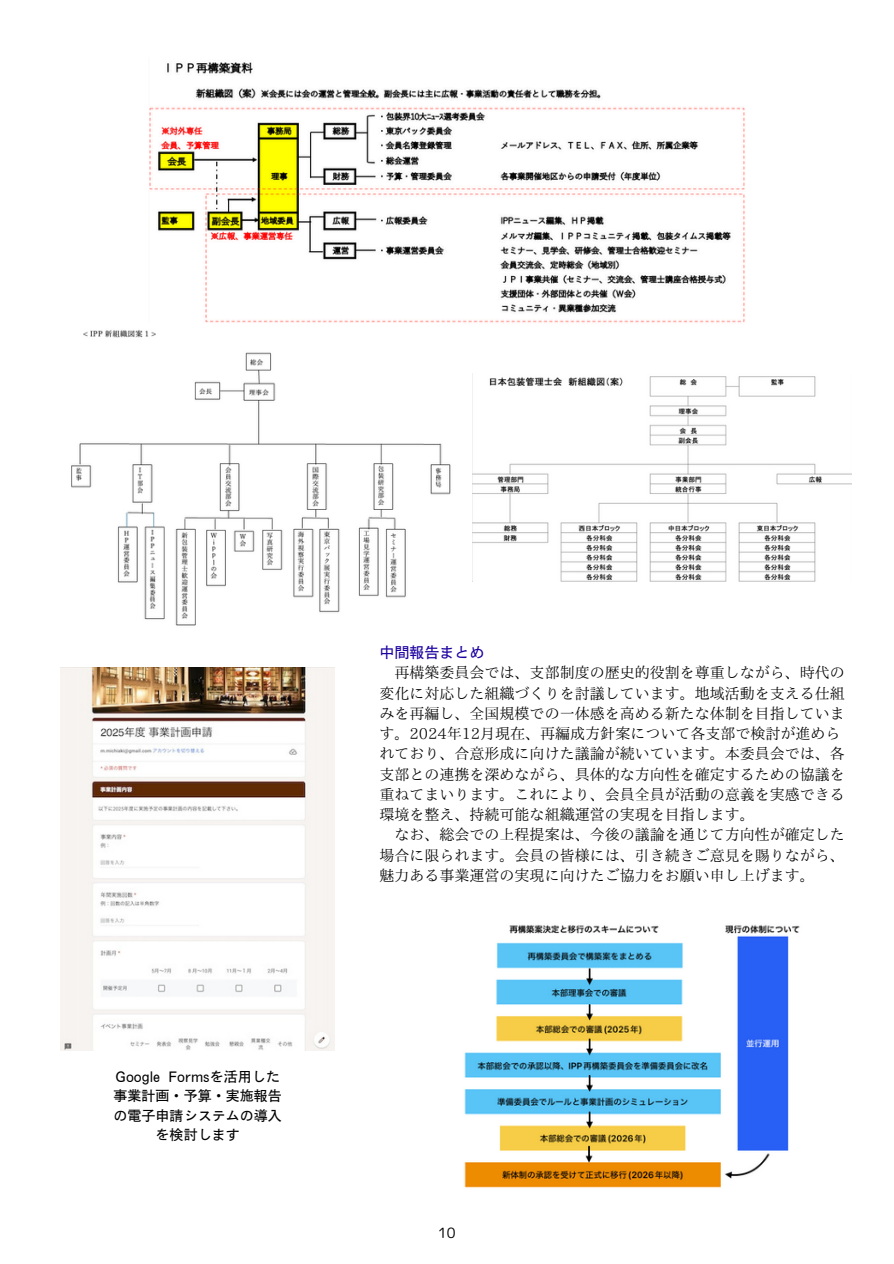
<style>
.page{position:relative;width:894px;height:1264px;background:#fff}
.page>*{position:absolute;margin:0;border:0;box-sizing:border-box;transform-origin:0 0}
.t1{font:15px "IP Aex Mincho";color:#000}
.t2{font:15px "Motoya Gothic Std W3";color:#1c009f}
.t3{font:14.1px "rounded mplus 1 p regular";color:#000}
.t4{font:13.95px/19.2px "Motoya Gothic Std W3";color:#000;text-align:center}
</style>
<div class="page">
<img style="left:60px;top:667px;width:275px;height:383px">
<img style="left:473px;top:376px;width:378px;height:205px">
<img style="left:149px;top:62px;width:595px;height:261px">
<img style="left:71px;top:330px;width:380px;height:296px">
<img style="left:464px;top:924px;width:336px;height:264px">
<p class="t4" style="left:113px;top:1067px;width:170px">Google Formsを活用した事業計画・予算・実施報告の電子申請システムの導入を検討します</p>
<p class="t2" style="left:379px;top:644px;width:106px">中間報告まとめ</p>
<p class="t1" style="left:394px;top:665px;width:451px">再構築委員会では、支部制度の歴史的役割を尊重しながら、時代の</p>
<p class="t1" style="left:379px;top:685px;width:466px">変化に対応した組織づくりを討議しています。地域活動を支える仕組</p>
<p class="t1" style="left:379px;top:705px;width:466px">みを再編し、全国規模での一体感を高める新たな体制を目指していま</p>
<p class="t1" style="left:379px;top:725px;width:462px">す。2024年12月現在、再編成方針案について各支部で検討が進めら</p>
<p class="t1" style="left:379px;top:746px;width:466px">れており、合意形成に向けた議論が続いています。本委員会では、各</p>
<p class="t1" style="left:379px;top:766px;width:466px">支部との連携を深めながら、具体的な方向性を確定するための協議を</p>
<p class="t1" style="left:379px;top:786px;width:466px">重ねてまいります。これにより、会員全員が活動の意義を実感できる</p>
<p class="t1" style="left:379px;top:806px;width:376px">環境を整え、持続可能な組織運営の実現を目指します。</p>
<p class="t1" style="left:394px;top:827px;width:451px">なお、総会での上程提案は、今後の議論を通じて方向性が確定した</p>
<p class="t1" style="left:379px;top:847px;width:466px">場合に限られます。会員の皆様には、引き続きご意見を賜りながら、</p>
<p class="t1" style="left:379px;top:867px;width:436px">魅力ある事業運営の実現に向けたご協力をお願い申し上げます。</p>
<p class="t3" style="left:438px;top:1222px;width:19px">10</p>
</div>
